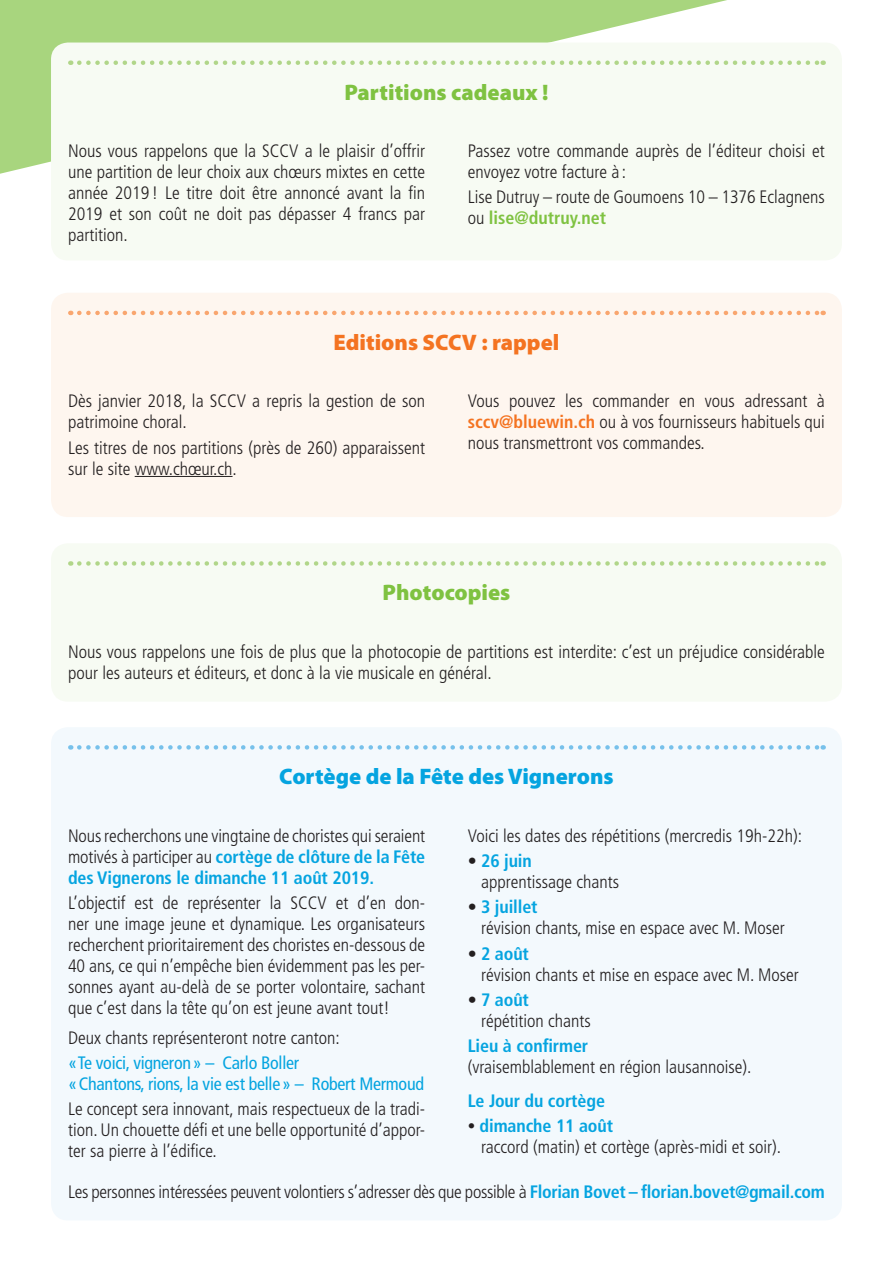
<style>
.page{position:relative;width:893px;height:1263px;background:#fff}
.page>*{position:absolute;margin:0;border:0;box-sizing:border-box;transform-origin:0 0}
.t1{font:900 22.5px "Myriad Pro";color:#7fc241}
.t2{font:900 22.5px "Myriad Pro";color:#05a4e0}
.t3{font:900 22.5px "Myriad Pro";color:#f47321}
.t4{font:300 condensed 18px/21px "Frutiger LT Std";color:#231f20}
.t5{font:condensed 18px/21px "Frutiger LT Std";letter-spacing:-.015em;color:#05a4e0}
.t6{font:700 condensed 18px "Frutiger LT Std";letter-spacing:-.005em;color:#05a4e0}
.s1{font-weight:700;color:#7fc241}
.s2{font-weight:700;color:#f47321}
.s3{font-weight:700;color:#05a4e0}
.s4{font-size:15px}
</style>
<div class="page">
<svg style="left:0;top:0;width:839px;height:174px;fill:#a8d57e"></svg>
<div style="left:51px;top:43px;width:791px;height:217px;background:#f7fbf3;border-radius:17px"></div>
<svg style="left:79px;top:60px;width:745px;height:5px"></svg>
<div style="left:51px;top:727px;width:791px;height:493px;background:#f3f9fd;border-radius:17px"></div>
<svg style="left:79px;top:745px;width:745px;height:5px"></svg>
<div style="left:51px;top:293px;width:791px;height:224px;background:#fef6ef;border-radius:17px"></div>
<hr style="left:135px;top:476px;width:98px;height:1px;background:#231f20">
<svg style="left:79px;top:311px;width:745px;height:4px"></svg>
<div style="left:51px;top:543px;width:791px;height:159px;background:#f7fbf3;border-radius:17px"></div>
<svg style="left:79px;top:561px;width:745px;height:5px"></svg>
<p class="t1" style="left:344px;top:79px;width:206px">Partitions cadeaux !</p>
<p class="t4" style="left:68px;top:141px;width:359px;text-align:justify">Nous vous rappelons que la SCCV a le plaisir d’offrir une partition de leur choix aux chœurs mixtes en cette année 2019 ! Le titre doit être annoncé avant la fin 2019 et son coût ne doit pas dépasser 4 francs par partition.</p>
<p class="t4" style="left:468px;top:141px;width:359px">Passez votre commande auprès de l’éditeur choisi et envoyez votre facture à :</p>
<p class="t4" style="left:468px;top:187px;width:359px">Lise Dutruy – route de Goumoens 10 – 1376 Eclagnens ou <span class="s1">lise@dutruy.net</span></p>
<p class="t3" style="left:333px;top:329px;width:227px">Editions SCCV : rappel</p>
<p class="t4" style="left:68px;top:391px;width:359px">Dès janvier 2018, la SCCV a repris la gestion de son patrimoine choral.</p>
<p class="t4" style="left:68px;top:437px;width:359px">Les titres de nos partitions (près de 260) apparaissent sur le site www.chœur.ch.</p>
<p class="t4" style="left:468px;top:391px;width:359px;text-align:justify">Vous pouvez les commander en vous adressant à <span class="s2">sccv@bluewin.ch</span> ou à vos fournisseurs habituels qui nous transmettront vos commandes.</p>
<p class="t1" style="left:383px;top:580px;width:129px">Photocopies</p>
<p class="t4" style="left:68px;top:641px;width:758px">Nous vous rappelons une fois de plus que la photocopie de partitions est interdite: c’est un préjudice considérable pour les auteurs et éditeurs, et donc à la vie musicale en général.</p>
<p class="t2" style="left:279px;top:764px;width:336px">Cortège de la Fête des Vignerons</p>
<p class="t4" style="left:68px;top:825px;width:359px;text-align:justify">Nous recherchons une vingtaine de choristes qui seraient motivés à participer au <span class="s3">cortège de clôture de la Fête des Vignerons le dimanche 11 août 2019.</span></p>
<p class="t4" style="left:68px;top:893px;width:359px;text-align:justify">L’objectif est de représenter la SCCV et d’en don&shy;ner une image jeune et dynamique. Les organisateurs recherchent prioritairement des choristes en-dessous de 40 ans, ce qui n’empêche bien évidemment pas les per&shy;sonnes ayant au-delà de se porter volontaire, sachant que c’est dans la tête qu’on est jeune avant tout!</p>
<p class="t4" style="left:68px;top:1027px;width:273px">Deux chants représenteront notre canton:</p>
<p class="t5" style="left:68px;top:1052px;width:358px">«Te voici, vigneron» – Carlo Boller<br>«Chantons, rions, la vie est belle» – Robert Mermoud</p>
<p class="t4" style="left:68px;top:1099px;width:359px;text-align:justify">Le concept sera innovant, mais respectueux de la tradi&shy;tion. Un chouette défi et une belle opportunité d’appor&shy;ter sa pierre à l’édifice.</p>
<p class="t4" style="left:468px;top:825px;width:336px">Voici les dates des répétitions (mercredis 19h-22h):</p>
<p class="t4" style="left:481px;top:851px;width:139px;text-indent:-14px">• <span class="s3">26 juin </span>apprentissage chants</p>
<p class="t4" style="left:481px;top:897px;width:305px;text-indent:-14px">• <span class="s3">3 juillet<br></span>révision chants, mise en espace avec M. Moser</p>
<p class="t4" style="left:481px;top:943px;width:319px;text-indent:-14px">• <span class="s3">2 août<br></span>révision chants et mise en espace avec M. Moser</p>
<p class="t4" style="left:481px;top:989px;width:111px;text-indent:-14px">• <span class="s3">7 août </span>répétition chants</p>
<p class="t6" style="left:468px;top:1035px;width:122px">Lieu à confirmer</p>
<p class="t4" style="left:468px;top:1057px;width:285px">(vraisemblablement en région lausannoise).</p>
<p class="t6" style="left:468px;top:1090px;width:139px">Le Jour du cortège</p>
<p class="t4" style="left:481px;top:1116px;width:302px;text-indent:-13px"><span class="s4">•</span> <span class="s3">dimanche 11 août<br></span>raccord (matin) et cortège (après-midi et soir).</p>
<p class="t4" style="left:68px;top:1182px;width:758px">Les personnes intéressées peuvent volontiers s’adresser dès que possible à <span class="s3">Florian Bovet – florian.bovet@gmail.com</span></p>
</div>
